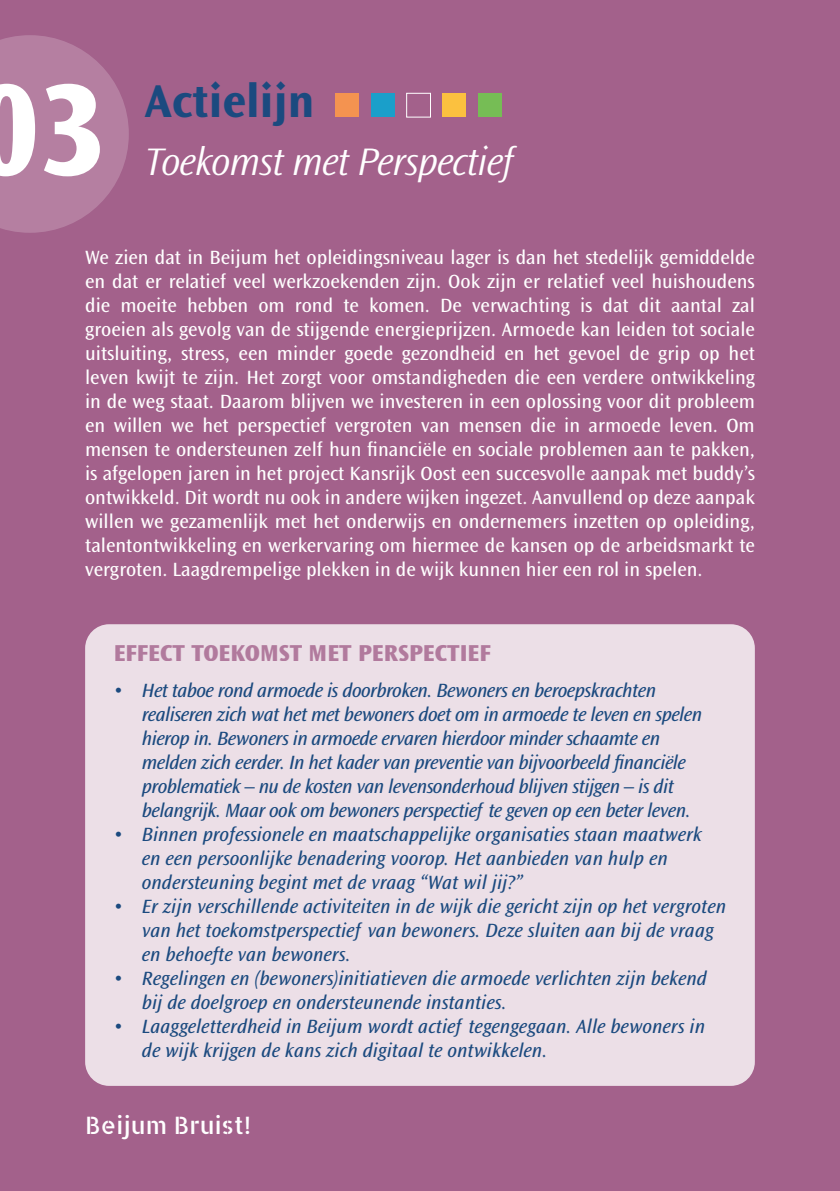
<style>
.page{position:relative;width:840px;height:1191px;background:#fff}
.page>*{position:absolute;margin:0;border:0;box-sizing:border-box;transform-origin:0 0}
.t1{font:800 136.4px "Ocean Sans Std";color:#fff;scale:.91 1}
.t2{font:700 48px "Ocean Sans Std";color:#1b4a7f}
.t3{font:italic 300 40px "Ocean Sans Std";letter-spacing:-.02em;color:#fff}
.t4{font:800 24px "Ocean Sans Std";color:#a3618b}
.t5{font:24px "Allerta Stencil";color:#fff}
.t6{font:20px/24px "Ocean Sans Std";color:#fff;text-align:justify}
.t7{font:italic 20px/24px "Ocean Sans Std";color:#1b4a7f}
.t8{font:italic 20px/24px "Ocean Sans Std";letter-spacing:-.025em;color:#1b4a7f}
</style>
<div class="page">
<div style="left:0;top:0;width:839px;height:1191px;background:#a3618b"></div>
<div style="left:85px;top:624px;width:669px;height:461px;background:#ecdfe7;border-radius:24px"></div>
<svg style="left:0;top:35px;width:129px;height:198px"></svg>
<div style="left:335px;top:93px;width:24px;height:24px;background:#f49350"></div>
<div style="left:370px;top:93px;width:24px;height:24px;background:#1a9fca"></div>
<div style="left:406px;top:93px;width:24px;height:24px;background:#a3618b;border:1px solid #fff"></div>
<div style="left:442px;top:93px;width:24px;height:24px;background:#fbc13f"></div>
<div style="left:478px;top:93px;width:23px;height:24px;background:#76bd55"></div>
<p class="t1" style="left:-27px;top:53px;width:146px">03</p>
<p class="t2" style="left:145px;top:74px;width:171px">Actielijn</p>
<p class="t3" style="left:145px;top:140px;width:370px">Toekomst met Perspectief</p>
<p class="t6" style="left:85px;top:246px;width:671px">We zien dat in Beijum het opleidingsniveau lager is dan het stedelijk gemiddelde en dat er relatief veel werkzoekenden zijn. Ook zijn er relatief veel huishoudens die moeite hebben om rond te komen. De verwachting is dat dit aantal zal groeien als gevolg van de stijgende energieprijzen. Armoede kan leiden tot sociale uitsluiting, stress, een minder goede gezondheid en het gevoel de grip op het leven kwijt te zijn. Het zorgt voor omstandigheden die een verdere ontwikkeling in de weg staat. Daarom blijven we investeren in een oplossing voor dit probleem en willen we het perspectief vergroten van mensen die in armoede leven. Om mensen te ondersteunen zelf hun financiële en sociale problemen aan te pakken, is afgelopen jaren in het project Kansrijk Oost een succesvolle aanpak met buddy’s ontwikkeld. Dit wordt nu ook in andere wijken ingezet. Aanvullend op deze aanpak willen we gezamenlijk met het onderwijs en ondernemers inzetten op opleiding, talentontwikkeling en werkervaring om hiermee de kansen op de arbeidsmarkt te vergroten. Laagdrempelige plekken in de wijk kunnen hier een rol in spelen.</p>
<p class="t4" style="left:113px;top:639px;width:379px">EFFECT TOEKOMST MET PERSPECTIEF</p>
<p class="t8" style="left:142px;top:679px;width:561px;text-indent:-28px">• Het taboe rond armoede is doorbroken. Bewoners en beroepskrachten realiseren zich wat het met bewoners doet om in armoede te leven en spelen hierop in. Bewoners in armoede ervaren hierdoor minder schaamte en melden zich eerder. In het kader van preventie van bijvoorbeeld financiële problematiek – nu de kosten van levensonderhoud blijven stijgen – is dit belangrijk. Maar ook om bewoners perspectief te geven op een beter leven.</p>
<p class="t7" style="left:142px;top:823px;width:561px;text-indent:-28px">• Binnen professionele en maatschappelijke organisaties staan maatwerk en een persoonlijke benadering voorop. Het aanbieden van hulp en ondersteuning begint met de vraag “Wat wil jij?”</p>
<p class="t7" style="left:142px;top:895px;width:585px;text-indent:-28px">• Er zijn verschillende activiteiten in de wijk die gericht zijn op het vergroten van het toekomstperspectief van bewoners. Deze sluiten aan bij de vraag en behoefte van bewoners.</p>
<p class="t7" style="left:142px;top:967px;width:566px;text-indent:-28px">• Regelingen en (bewoners)initiatieven die armoede verlichten zijn bekend bij de doelgroep en ondersteunende instanties.</p>
<p class="t7" style="left:142px;top:1015px;width:564px;text-indent:-28px">• Laaggeletterdheid in Beijum wordt actief tegengegaan. Alle bewoners in de wijk krijgen de kans zich digitaal te ontwikkelen.</p>
<p class="t5" style="left:85px;top:1109px;width:167px">Beijum Bruist!</p>
</div>
